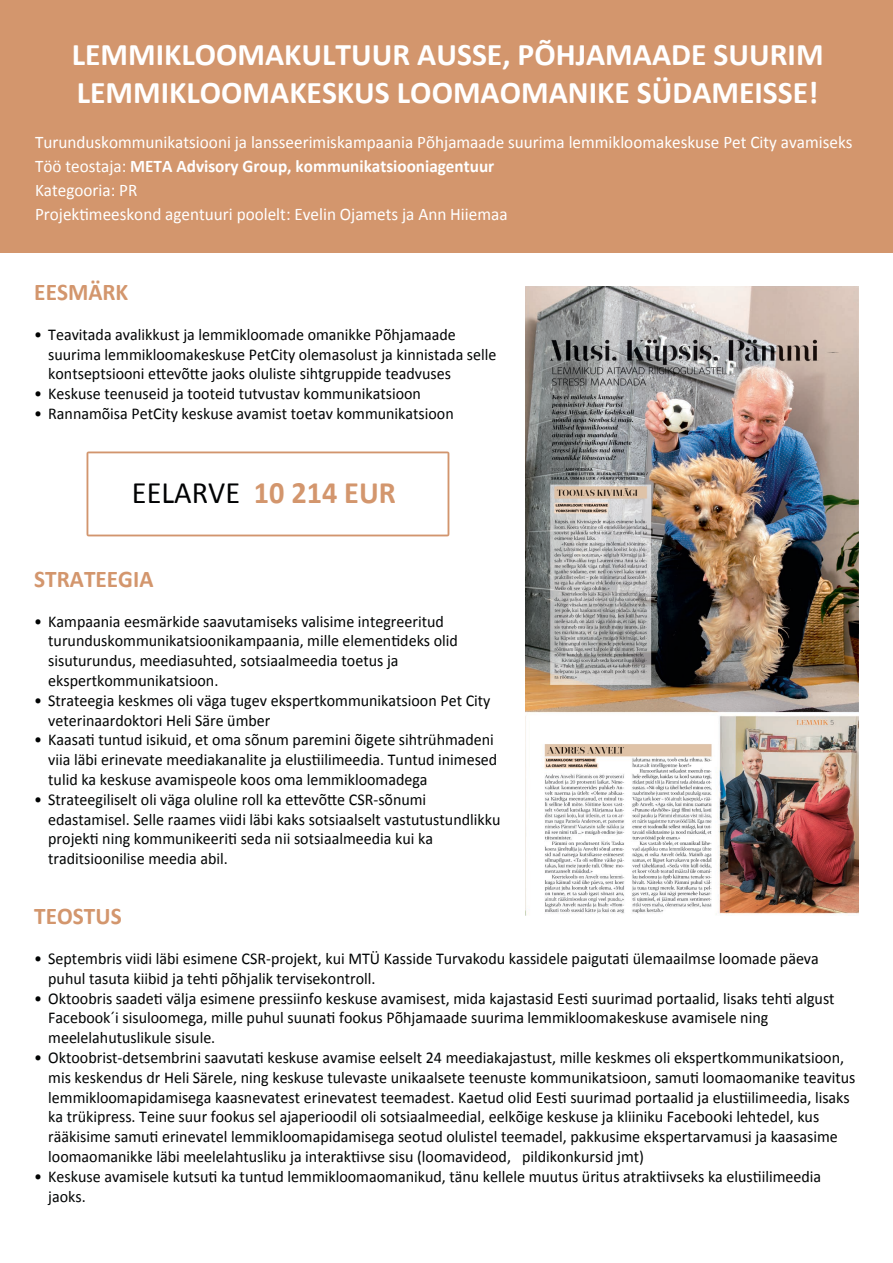
<style>
.page{position:relative;width:893px;height:1263px;background:#fff}
.page>*{position:absolute;margin:0;border:0;box-sizing:border-box;transform-origin:0 0}
.t1{font:700 31.5px/38px "Calibri";color:#fff}
.t2{font:700 31.2px "Calibri";color:#d3966d}
.t3{font:700 24px "Calibri";color:#d3966d}
.t4{font:17.7px/24px "Calibri";color:#fff}
.t5{font:16.5px/19.8px "Calibri";color:#010303}
.s1{font-weight:700}
.s2{font-weight:400;color:#010203}
</style>
<div class="page">
<div style="left:0;top:0;width:893px;height:252px;background:#d3966d"></div>
<img style="left:86px;top:451px;width:364px;height:86px">
<img style="left:525px;top:286px;width:334px;height:629px">
<h1 class="t1" style="left:72px;top:36px;width:753px">LEMMIKLOOMAKULTUUR AUSSE, PÕHJAMAADE SUURIM<br>LEMMIKLOOMAKESKUS LOOMAOMANIKE SÜDAMEISSE!</h1>
<p class="t4" style="left:35px;top:130px;width:819px">Turunduskommunikatsiooni ja lansseerimiskampaania Põhjamaade suurima lemmikloomakeskuse Pet City avamiseks Töö teostaja: <span class="s1">META Advisory Group, kommunikatsiooniagentuur<br></span>Kategooria: PR<br>Projektimeeskond agentuuri poolelt: Evelin Ojamets ja Ann Hiiemaa</p>
<h3 class="t3" style="left:34px;top:277px;width:96px">EESMÄRK</h3>
<p class="t5" style="left:48px;top:324px;width:450px;text-indent:-14px">• Teavitada avalikkust ja lemmikloomade omanikke Põhjamaade suurima lemmikloomakeskuse PetCity olemasolust ja kinnistada selle kontseptsiooni ettevõtte jaoks oluliste sihtgruppide teadvuses</p>
<p class="t5" style="left:34px;top:384px;width:388px">• Keskuse teenuseid ja tooteid tutvustav kommunikatsioon</p>
<p class="t5" style="left:34px;top:404px;width:421px">• Rannamõisa PetCity keskuse avamist toetav kommunikatsioon</p>
<h2 class="t2" style="left:132px;top:472px;width:265px"><span class="s2">EELARVE</span> 10 214 EUR</h2>
<h3 class="t3" style="left:34px;top:564px;width:121px">STRATEEGIA</h3>
<p class="t5" style="left:48px;top:611px;width:411px;text-indent:-14px">• Kampaania eesmärkide saavutamiseks valisime integreeritud turunduskommunikatsioonikampaania, mille elementideks olid sisuturundus, meediasuhted, sotsiaalmeedia toetus ja ekspertkommunikatsioon.</p>
<p class="t5" style="left:48px;top:690px;width:444px;text-indent:-14px">• Strateegia keskmes oli väga tugev ekspertkommunikatsioon Pet City veterinaardoktori Heli Säre ümber</p>
<p class="t5" style="left:48px;top:730px;width:450px;text-indent:-14px">• Kaasati tuntud isikuid, et oma sõnum paremini õigete sihtrühmadeni viia läbi erinevate meediakanalite ja elustiilimeedia. Tuntud inimesed tulid ka keskuse avamispeole koos oma lemmikloomadega</p>
<p class="t5" style="left:48px;top:789px;width:454px;text-indent:-14px">• Strateegiliselt oli väga oluline roll ka ettevõtte CSR-sõnumi edastamisel. Selle raames viidi läbi kaks sotsiaalselt vastutustundlikku projekti ning kommunikeeriti seda nii sotsiaalmeedia kui ka traditsioonilise meedia abil.</p>
<h3 class="t3" style="left:34px;top:901px;width:89px">TEOSTUS</h3>
<p class="t5" style="left:48px;top:949px;width:772px;text-indent:-14px">• Septembris viidi läbi esimene CSR-projekt, kui MTÜ Kasside Turvakodu kassidele paigutati ülemaailmse loomade päeva puhul tasuta kiibid ja tehti põhjalik tervisekontroll.</p>
<p class="t5" style="left:48px;top:988px;width:788px;text-indent:-14px">• Oktoobris saadeti välja esimene pressiinfo keskuse avamisest, mida kajastasid Eesti suurimad portaalid, lisaks tehti algust<br>Facebook´i sisuloomega, mille puhul suunati fookus Põhjamaade suurima lemmikloomakeskuse avamisele ning meelelahutuslikule sisule.</p>
<p class="t5" style="left:48px;top:1048px;width:808px;text-indent:-14px">• Oktoobrist-detsembrini saavutati keskuse avamise eelselt 24 meediakajastust, mille keskmes oli ekspertkommunikatsioon, mis keskendus dr Heli Särele, ning keskuse tulevaste unikaalsete teenuste kommunikatsioon, samuti loomaomanike teavitus lemmikloomapidamisega kaasnevatest erinevatest teemadest. Kaetud olid Eesti suurimad portaalid ja elustiilimeedia, lisaks ka trükipress. Teine suur fookus sel ajaperioodil oli sotsiaalmeedial, eelkõige keskuse ja kliiniku Facebooki lehtedel, kus rääkisime samuti erinevatel lemmikloomapidamisega seotud olulistel teemadel, pakkusime ekspertarvamusi ja kaasasime loomaomanikke läbi meelelahtusliku ja interaktiivse sisu (loomavideod, pildikonkursid jmt)</p>
<p class="t5" style="left:48px;top:1166px;width:774px;text-indent:-14px">• Keskuse avamisele kutsuti ka tuntud lemmikloomaomanikud, tänu kellele muutus üritus atraktiivseks ka elustiilimeedia jaoks.</p>
</div>
